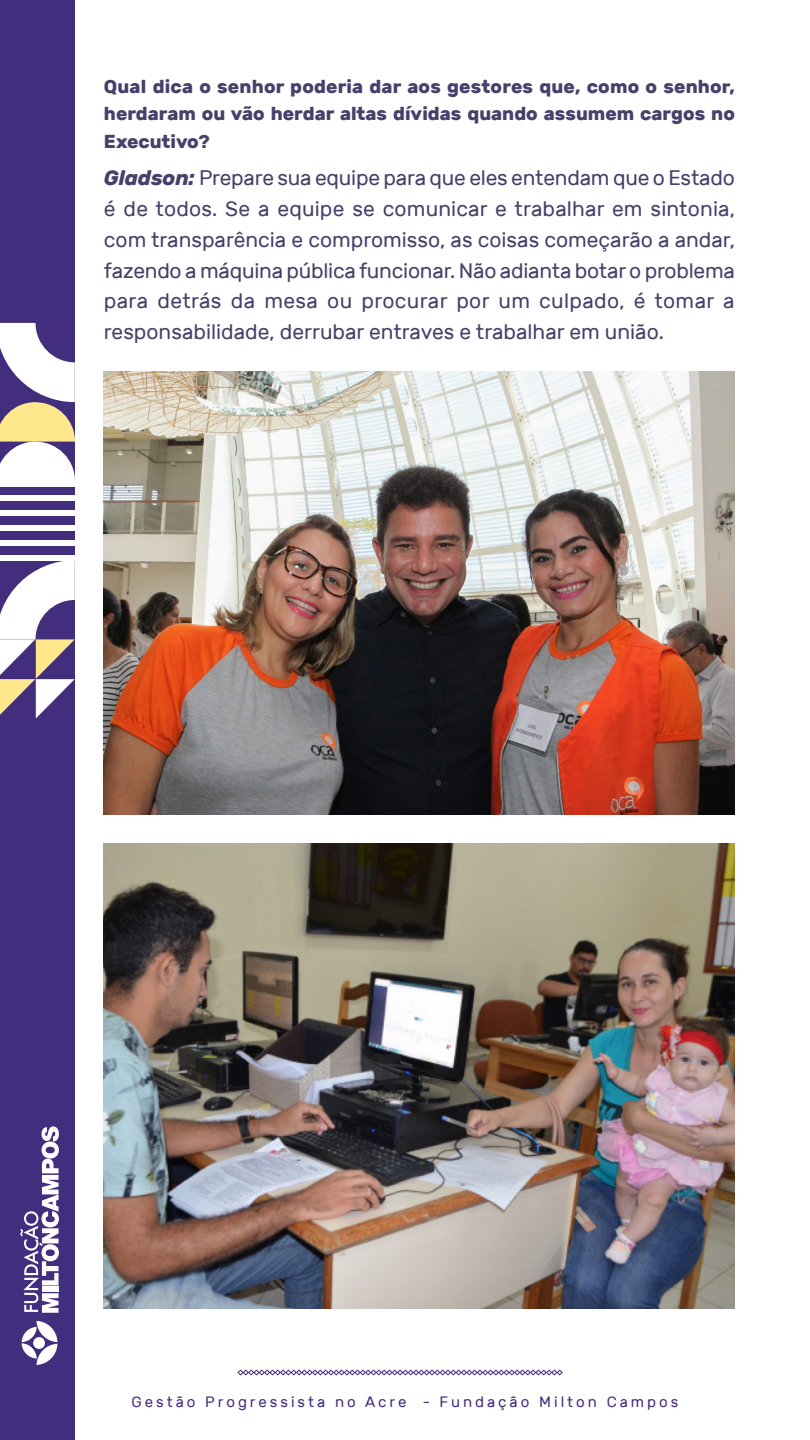
<style>
.page{position:relative;width:810px;height:1440px;background:#fff}
.page>*{position:absolute;margin:0;border:0;box-sizing:border-box;transform-origin:0 0}
.t1{font:21px/30.8px "Rubik";color:#47406b;text-align:justify}
.t2{font:700 18.75px/27.8px "Rubik";color:#47406b;text-align:justify}
.t3{font:15px "Rubik";letter-spacing:.2em;color:#422e7e}
.s1{font-weight:700;font-style:italic}
</style>
<div class="page">
<svg style="left:237px;top:1370px;width:326px;height:5px"></svg>
<div style="left:0;top:0;width:74px;height:1440px;background:#422e7e"></div>
<svg style="left:22px;top:1321px;width:35px;height:44px"></svg>
<svg style="left:20px;top:1126px;width:39px;height:187px"></svg>
<svg style="left:0;top:323px;width:75px;height:158px"></svg>
<div style="left:0;top:481px;width:75px;height:5px;background:#fff"></div>
<div style="left:0;top:496px;width:75px;height:5px;background:#fff"></div>
<div style="left:0;top:511px;width:75px;height:5px;background:#fff"></div>
<div style="left:0;top:525px;width:75px;height:6px;background:#fff"></div>
<div style="left:0;top:540px;width:75px;height:5px;background:#fff"></div>
<div style="left:0;top:555px;width:75px;height:5px;background:#fff"></div>
<svg style="left:0;top:560px;width:75px;height:158px"></svg>
<img style="left:104px;top:371px;width:631px;height:444px">
<img style="left:104px;top:843px;width:631px;height:466px">
<p class="t2" style="left:104px;top:72px;width:633px">Qual dica o senhor poderia dar aos gestores que, como o senhor, herdaram ou vão herdar altas dívidas quando assumem cargos no Executivo?</p>
<p class="t1" style="left:104px;top:163px;width:633px"><span class="s1">Gladson:</span> Prepare sua equipe para que eles entendam que o Estado é de todos. Se a equipe se comunicar e trabalhar em sintonia, com transparência e compromisso, as coisas começarão a andar, fazendo a máquina pública funcionar. Não adianta botar o problema para detrás da mesa ou procurar por um culpado, é tomar a responsabilidade, derrubar entraves e trabalhar em união.</p>
<p class="t3" style="left:132px;top:1394px;width:548px">Gestão Progressista no Acre - Fundação Milton Campos</p>
</div>
